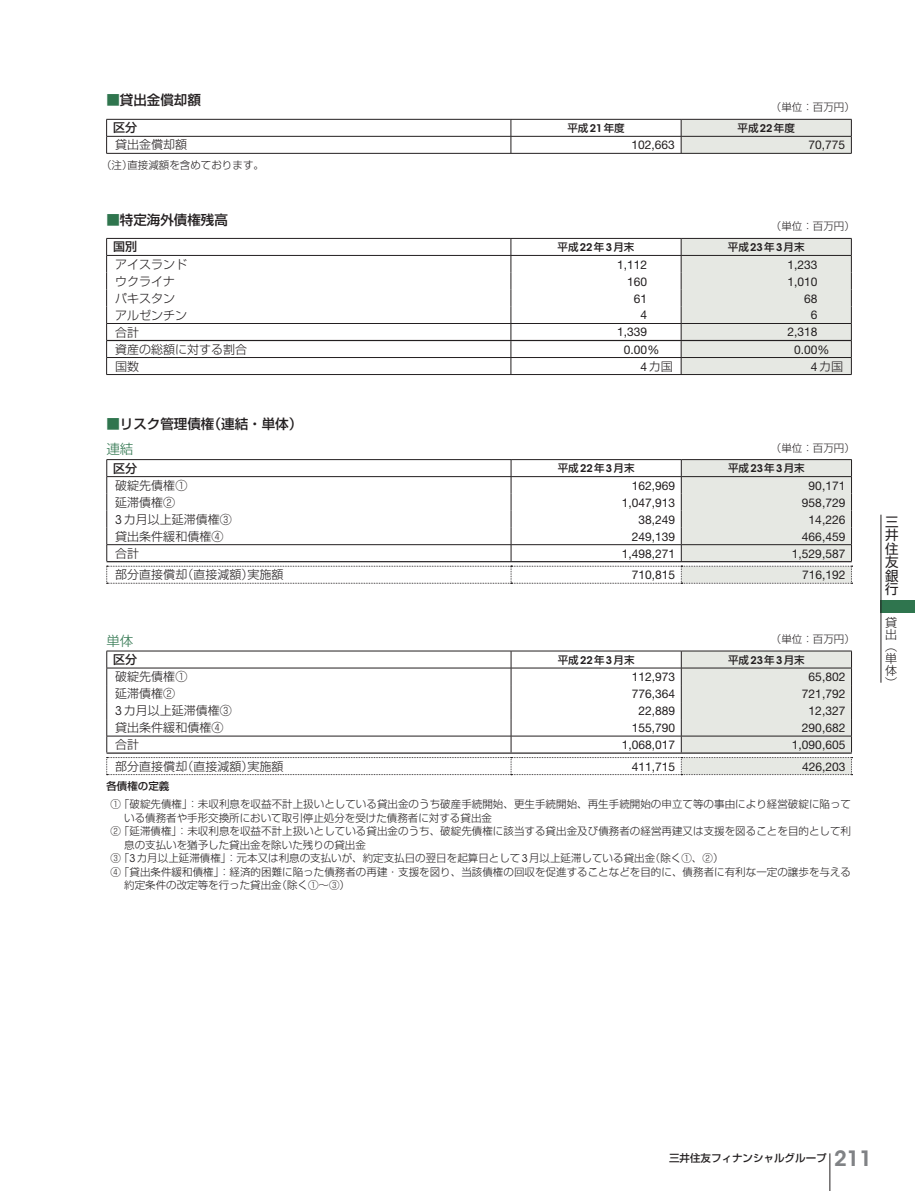
<style>
.page{position:relative;width:915px;height:1191px;background:#fff}
.page>*{position:absolute;margin:0;border:0;box-sizing:border-box;transform-origin:0 0}
.t1{font:13.5px "Shin Go Pr 6 N Medium 90 pv RKSJ H";color:#231f20}
.t2{font:13.5px/13.5px "Shin Go Pr 6 N Regular 90 pv RKSJ V";color:#231f20;text-align:justify}
.t3{font:13.5px "Shin Go Pr 6 N Light 90 pv RKSJ V";color:#2f754e}
.t4{font:12px "Helvetica Neue LT Std";color:#231f20}
.t5{font:12px/12px "Shin Go Pr 6 N Light 90 pv RKSJ V";color:#231f20;text-align:justify}
.t6{font:12px "Shin Go Pr 6 N Medium 90 pv RKSJ H";color:#231f20}
.t7{font:10.5px/13.5px "Shin Go Pr 6 N Light 90 pv RKSJ V";color:#231f20}
.t8{font:10.5px "Shin Go Pr 6 N Medium 90 pv RKSJ H";color:#231f20}
.s1{color:#2f754e}
.s2{font-family:"ITC Avant Garde Std";font-weight:600}
.s3{font-family:"Helvetica Neue LT Std"}
.s4{font-family:"ITC Avant Garde Std"}
.s5{font-family:"ITC Avant Garde Std";font-weight:600;font-size:21px;color:#808285}
</style>
<div class="page">
<div style="left:880px;top:600px;width:34px;height:12px;background:#2f754e"></div>
<hr style="left:880px;top:514px;width:1px;height:168px;background:#231f20">
<hr style="left:829px;top:1153px;width:1px;height:38px;background:#231f20">
<hr style="left:106px;top:119px;width:404px;height:1px;background:#231f20">
<hr style="left:510px;top:119px;width:171px;height:1px;background:#231f20">
<hr style="left:106px;top:136px;width:404px;height:1px;background:#231f20">
<svg style="left:106px;top:120px;width:1px;height:33px"></svg>
<hr style="left:510px;top:136px;width:171px;height:1px;background:#231f20">
<svg style="left:510px;top:120px;width:1px;height:33px"></svg>
<svg style="left:680px;top:119px;width:171px;height:34px"></svg>
<hr style="left:106px;top:153px;width:745px;height:1px;background:#231f20">
<hr style="left:106px;top:238px;width:404px;height:1px;background:#231f20">
<hr style="left:510px;top:238px;width:171px;height:1px;background:#231f20">
<hr style="left:106px;top:255px;width:404px;height:1px;background:#231f20">
<hr style="left:510px;top:255px;width:171px;height:1px;background:#231f20">
<hr style="left:106px;top:323px;width:404px;height:1px;background:#231f20">
<hr style="left:510px;top:323px;width:171px;height:1px;background:#231f20">
<hr style="left:106px;top:357px;width:404px;height:1px;background:#231f20">
<svg style="left:106px;top:239px;width:1px;height:135px"></svg>
<hr style="left:510px;top:357px;width:171px;height:1px;background:#231f20">
<svg style="left:510px;top:239px;width:1px;height:135px"></svg>
<div style="left:680px;top:238px;width:171px;height:136px;background:#e6e8e3"></div>
<hr style="left:106px;top:374px;width:745px;height:1px;background:#231f20">
<hr style="left:107px;top:340px;width:743px;height:1px;background:#231f20">
<svg style="left:106px;top:459px;width:746px;height:125px"></svg>
<hr style="left:106px;top:561px;width:745px;height:1px;background:#231f20">
<svg style="left:106px;top:651px;width:746px;height:124px"></svg>
<hr style="left:106px;top:752px;width:745px;height:1px;background:#231f20">
<p class="t1" style="left:106px;top:95px;width:96px"><span class="s1">■</span>貸出金償却額</p>
<p class="t7" style="left:770px;top:102px;width:85px">（単位：百万円）</p>
<p class="t6" style="left:113px;top:123px;width:25px">区分</p>
<p class="t8" style="left:567px;top:124px;width:59px">平成<span class="s2">21</span>年度</p>
<p class="t8" style="left:737px;top:124px;width:59px">平成<span class="s2">22</span>年度</p>
<p class="t5" style="left:115px;top:140px;width:73px">貸出金償却額</p>
<p class="t4" style="left:631px;top:141px;width:45px">102,663</p>
<p class="t4" style="left:808px;top:141px;width:38px">70,775</p>
<p class="t7" style="left:101px;top:159px;width:164px">（注）直接減額を含めております。</p>
<p class="t1" style="left:106px;top:214px;width:123px"><span class="s1">■</span>特定海外債権残高</p>
<p class="t7" style="left:770px;top:221px;width:85px">（単位：百万円）</p>
<p class="t6" style="left:113px;top:242px;width:25px">国別</p>
<p class="t8" style="left:557px;top:243px;width:78px">平成<span class="s2">22</span>年<span class="s2">3</span>月末</p>
<p class="t8" style="left:727px;top:243px;width:78px">平成<span class="s2">23</span>年<span class="s2">3</span>月末</p>
<p class="t5" style="left:115px;top:260px;width:73px">アイスランド</p>
<p class="t4" style="left:617px;top:260px;width:32px">1,112</p>
<p class="t4" style="left:787px;top:260px;width:32px">1,233</p>
<p class="t5" style="left:115px;top:277px;width:61px">ウクライナ</p>
<p class="t4" style="left:627px;top:277px;width:22px">160</p>
<p class="t4" style="left:787px;top:277px;width:32px">1,010</p>
<p class="t5" style="left:115px;top:294px;width:61px">パキスタン</p>
<p class="t4" style="left:633px;top:294px;width:15px">61</p>
<p class="t4" style="left:803px;top:294px;width:15px">68</p>
<p class="t5" style="left:115px;top:311px;width:73px">アルゼンチン</p>
<p class="t4" style="left:640px;top:311px;width:8px">4</p>
<p class="t4" style="left:810px;top:311px;width:8px">6</p>
<p class="t5" style="left:115px;top:328px;width:25px">合計</p>
<p class="t4" style="left:617px;top:328px;width:32px">1,339</p>
<p class="t4" style="left:787px;top:328px;width:32px">2,318</p>
<p class="t5" style="left:115px;top:345px;width:133px">資産の総額に対する割合</p>
<p class="t4" style="left:623px;top:345px;width:37px">0.00%</p>
<p class="t4" style="left:793px;top:345px;width:37px">0.00%</p>
<p class="t5" style="left:115px;top:362px;width:25px">国数</p>
<p class="t5" style="left:640px;top:362px;width:34px"><span class="s3">4</span>カ国</p>
<p class="t5" style="left:810px;top:362px;width:34px"><span class="s3">4</span>カ国</p>
<p class="t1" style="left:106px;top:418px;width:197px"><span class="s1">■</span>リスク管理債権（連結・単体）</p>
<p class="t3" style="left:106px;top:444px;width:28px">連結</p>
<p class="t7" style="left:770px;top:442px;width:85px">（単位：百万円）</p>
<p class="t6" style="left:113px;top:463px;width:25px">区分</p>
<p class="t8" style="left:557px;top:464px;width:78px">平成<span class="s2">22</span>年<span class="s2">3</span>月末</p>
<p class="t8" style="left:727px;top:464px;width:78px">平成<span class="s2">23</span>年<span class="s2">3</span>月末</p>
<p class="t5" style="left:115px;top:481px;width:73px">破綻先債権①</p>
<p class="t4" style="left:631px;top:481px;width:45px">162,969</p>
<p class="t4" style="left:808px;top:481px;width:38px">90,171</p>
<p class="t5" style="left:115px;top:498px;width:61px">延滞債権②</p>
<p class="t4" style="left:621px;top:498px;width:55px">1,047,913</p>
<p class="t4" style="left:801px;top:498px;width:45px">958,729</p>
<p class="t5" style="left:115px;top:515px;width:118px"><span class="s4">3</span>カ月以上延滞債権③</p>
<p class="t4" style="left:638px;top:515px;width:38px">38,249</p>
<p class="t4" style="left:808px;top:515px;width:38px">14,226</p>
<p class="t5" style="left:115px;top:532px;width:109px">貸出条件緩和債権④</p>
<p class="t4" style="left:631px;top:532px;width:45px">249,139</p>
<p class="t4" style="left:801px;top:532px;width:45px">466,459</p>
<p class="t5" style="left:115px;top:549px;width:25px">合計</p>
<p class="t4" style="left:621px;top:549px;width:55px">1,498,271</p>
<p class="t4" style="left:791px;top:549px;width:55px">1,529,587</p>
<p class="t5" style="left:115px;top:570px;width:169px">部分直接償却（直接減額）実施額</p>
<p class="t4" style="left:631px;top:570px;width:45px">710,815</p>
<p class="t4" style="left:801px;top:570px;width:45px">716,192</p>
<p class="t3" style="left:106px;top:635px;width:28px">単体</p>
<p class="t7" style="left:770px;top:633px;width:85px">（単位：百万円）</p>
<p class="t6" style="left:113px;top:655px;width:25px">区分</p>
<p class="t8" style="left:557px;top:655px;width:78px">平成<span class="s2">22</span>年<span class="s2">3</span>月末</p>
<p class="t8" style="left:727px;top:655px;width:78px">平成<span class="s2">23</span>年<span class="s2">3</span>月末</p>
<p class="t5" style="left:115px;top:672px;width:73px">破綻先債権①</p>
<p class="t4" style="left:631px;top:672px;width:45px">112,973</p>
<p class="t4" style="left:808px;top:672px;width:38px">65,802</p>
<p class="t5" style="left:115px;top:689px;width:61px">延滞債権②</p>
<p class="t4" style="left:631px;top:689px;width:45px">776,364</p>
<p class="t4" style="left:801px;top:689px;width:45px">721,792</p>
<p class="t5" style="left:115px;top:706px;width:118px"><span class="s4">3</span>カ月以上延滞債権③</p>
<p class="t4" style="left:638px;top:706px;width:38px">22,889</p>
<p class="t4" style="left:808px;top:706px;width:38px">12,327</p>
<p class="t5" style="left:115px;top:723px;width:109px">貸出条件緩和債権④</p>
<p class="t4" style="left:631px;top:723px;width:45px">155,790</p>
<p class="t4" style="left:801px;top:723px;width:45px">290,682</p>
<p class="t5" style="left:115px;top:740px;width:25px">合計</p>
<p class="t4" style="left:621px;top:740px;width:55px">1,068,017</p>
<p class="t4" style="left:791px;top:740px;width:55px">1,090,605</p>
<p class="t5" style="left:115px;top:762px;width:169px">部分直接償却（直接減額）実施額</p>
<p class="t4" style="left:631px;top:762px;width:45px">411,715</p>
<p class="t4" style="left:801px;top:762px;width:45px">426,203</p>
<p class="t8" style="left:106px;top:782px;width:64px">各債権の定義</p>
<p class="t7" style="left:111px;top:798px;width:83px">①「破綻先債権」</p>
<p class="t7" style="left:187px;top:798px;width:665px">：未収利息を収益不計上扱いとしている貸出金のうち破産手続開始、更生手続開始、再生手続開始の申立て等の事由により経営破綻に陥って</p>
<p class="t7" style="left:124px;top:812px;width:369px">いる債務者や手形交換所において取引停止処分を受けた債務者に対する貸出金</p>
<p class="t7" style="left:111px;top:825px;width:73px">②「延滞債権」</p>
<p class="t7" style="left:177px;top:825px;width:675px">：未収利息を収益不計上扱いとしている貸出金のうち、破綻先債権に該当する貸出金及び債務者の経営再建又は支援を図ることを目的として利</p>
<p class="t7" style="left:124px;top:839px;width:243px">息の支払いを猶予した貸出金を除いた残りの貸出金</p>
<p class="t7" style="left:111px;top:852px;width:614px">③「<span class="s4">3</span>カ月以上延滞債権」：元本又は利息の支払いが、約定支払日の翌日を起算日として<span class="s4">3</span>月以上延滞している貸出金（除く①、②）</p>
<p class="t7" style="left:111px;top:866px;width:115px">④「貸出条件緩和債権」</p>
<p class="t7" style="left:124px;top:866px;width:728px;text-indent:95px">：経済的困難に陥った債務者の再建・支援を図り、当該債権の回収を促進することなどを目的に、債務者に有利な一定の譲歩を与える約定条件の改定等を行った貸出金（除く①～③）</p>
<p class="t2" style="left:884px;top:516px;width:15px">三井住友銀行</p>
<p class="t5" style="left:884px;top:618px;width:13px">貸出（単体）</p>
<p class="t8" style="left:668px;top:1153px;width:204px">三井住友フィナンシャルグループ <span class="s5">211</span></p>
</div>
